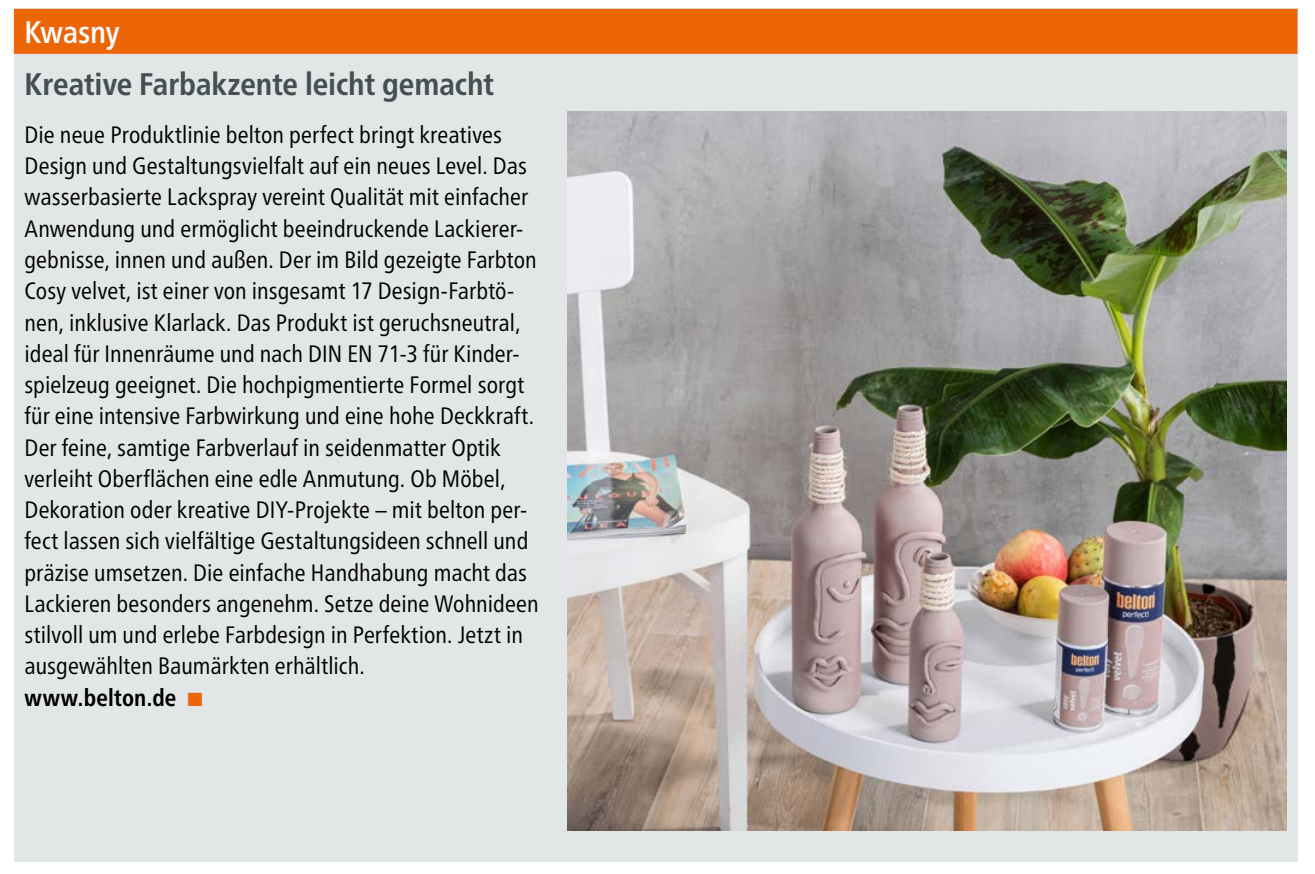
<style>
.page{position:relative;width:1315px;height:874px;background:#fff}
.page>*{position:absolute;margin:0;border:0;box-sizing:border-box;transform-origin:0 0}
.t1{font:700 condensed 31.25px "Frutiger Neue LT Pro";letter-spacing:-.005em;color:#444f50}
.t2{font:500 condensed 31.25px "Frutiger Neue LT Pro";letter-spacing:-.01em;color:#fff}
.t3{font:condensed 23.75px/31.2px "Frutiger Neue LT Pro";letter-spacing:.005em;color:#000}
.s1{font-weight:700}
.s2{color:#ec6608}
</style>
<div class="page">
<div style="left:14px;top:53px;width:1283px;height:809px;background:#e2e6e7"></div>
<div style="left:14px;top:8px;width:1283px;height:87px;background:#e2e6e7"></div>
<div style="left:14px;top:9px;width:1283px;height:45px;background:#ec6608"></div>
<img style="left:567px;top:112px;width:719px;height:718px">
<h1 class="t2" style="left:24px;top:14px;width:96px">Kwasny</h1>
<h1 class="t1" style="left:24px;top:66px;width:471px">Kreative Farbakzente leicht gemacht</h1>
<p class="t3" style="left:24px;top:119px;width:515px">Die neue Produktlinie belton perfect bringt kreatives Design und Gestaltungsvielfalt auf ein neues Level. Das wasserbasierte Lackspray vereint Qualität mit einfacher Anwendung und ermöglicht beeindruckende Lackierer&shy;gebnisse, innen und außen. Der im Bild gezeigte Farbton Cosy velvet, ist einer von insgesamt 17 Design-Farbtö&shy;nen, inklusive Klarlack. Das Produkt ist geruchsneutral, ideal für Innenräume und nach DIN EN 71-3 für Kinder&shy;spielzeug geeignet. Die hochpigmentierte Formel sorgt für eine intensive Farbwirkung und eine hohe Deckkraft.<br>Der feine, samtige Farbverlauf in seidenmatter Optik verleiht Oberflächen eine edle Anmutung. Ob Möbel, Dekoration oder kreative DIY-Projekte – mit belton per&shy;fect lassen sich vielfältige Gestaltungsideen schnell und präzise umsetzen. Die einfache Handhabung macht das Lackieren besonders angenehm. Setze deine Wohnideen stilvoll um und erlebe Farbdesign in Perfektion. Jetzt in ausgewählten Baumärkten erhältlich.<br><span class="s1">www.belton.de</span> <span class="s2">■</span></p>
</div>
